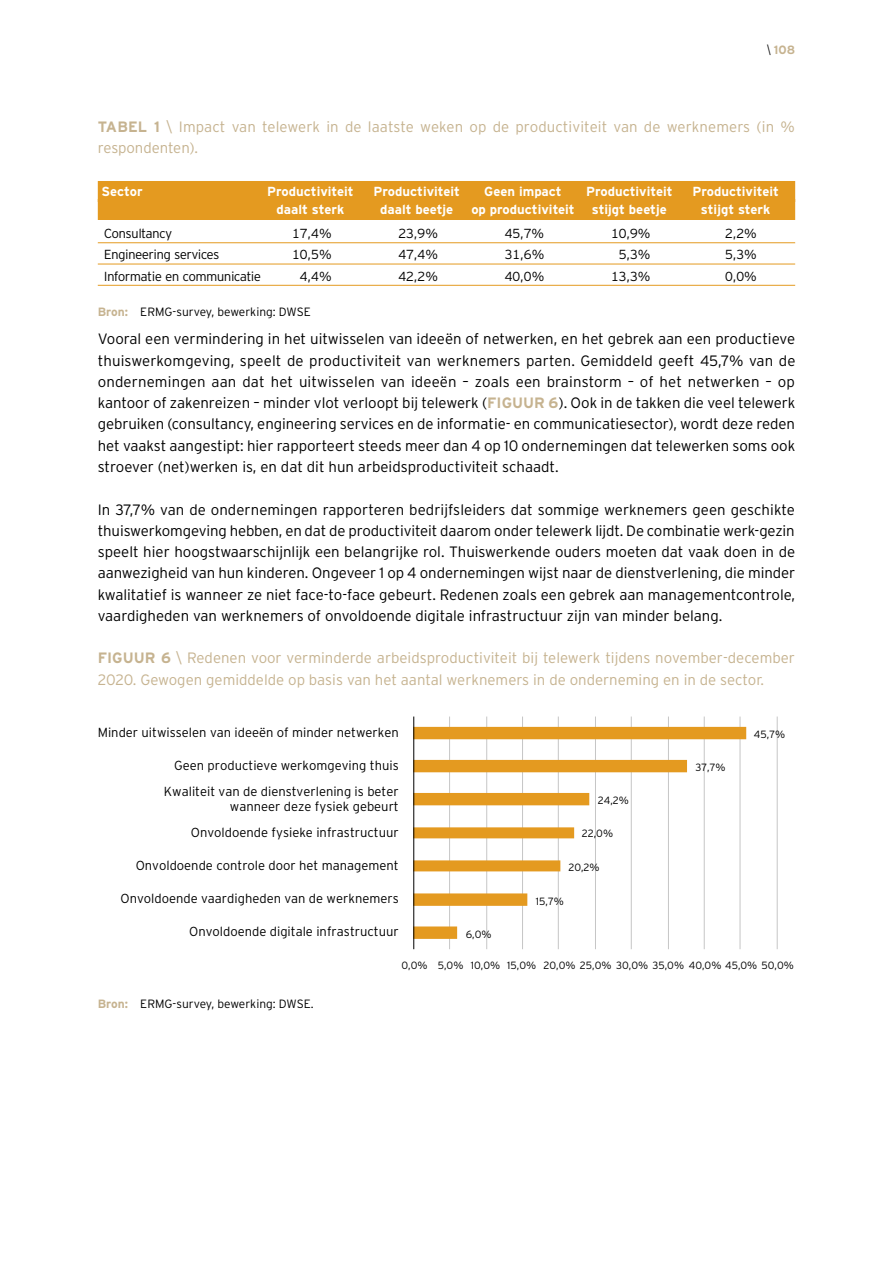
<style>
.page{position:relative;width:893px;height:1263px;background:#fff}
.page>*{position:absolute;margin:0;border:0;box-sizing:border-box;transform-origin:0 0}
.t1{font:300 15px/21.3px "Interstate";color:#000;text-align:justify}
.t2{font:300 15px/21.3px "Interstate";color:#c6b390}
.t3{font:300 13.2px/26.1px "Interstate";color:#000;text-align:right}
.t4{font:700 13.2px "Interstate";color:#fff}
.t5{font:300 13.2px "Invesco Interstate";color:#000}
.t6{font:300 12px "Interstate";color:#000}
.t7{font:700 12px "Interstate";color:#c6b390}
.t8{font:300 10.5px "Interstate";color:#000}
.s1{font-weight:300;font-stretch:condensed;color:#000}
.s2{font-weight:700}
.s3{font-family:"Interstate"}
.s4{font-weight:700;color:#c6b390}
</style>
<div class="page">
<div style="left:98px;top:181px;width:697px;height:21px;background:#e49a20"></div>
<div style="left:98px;top:199px;width:697px;height:21px;background:#e49a20"></div>
<hr style="left:98px;top:242px;width:697px;height:1px;background:#e49a20">
<hr style="left:98px;top:264px;width:697px;height:1px;background:#e49a20">
<hr style="left:98px;top:285px;width:697px;height:1px;background:#e49a20">
<hr style="left:449px;top:716px;width:1px;height:233px;background:#c6c6c6">
<hr style="left:486px;top:716px;width:1px;height:233px;background:#c6c6c6">
<hr style="left:522px;top:716px;width:1px;height:233px;background:#c6c6c6">
<hr style="left:558px;top:716px;width:1px;height:233px;background:#c6c6c6">
<hr style="left:595px;top:716px;width:1px;height:233px;background:#c6c6c6">
<hr style="left:631px;top:716px;width:1px;height:233px;background:#c6c6c6">
<hr style="left:668px;top:716px;width:1px;height:233px;background:#c6c6c6">
<hr style="left:704px;top:716px;width:1px;height:233px;background:#c6c6c6">
<hr style="left:740px;top:716px;width:1px;height:233px;background:#c6c6c6">
<hr style="left:777px;top:716px;width:1px;height:233px;background:#c6c6c6">
<svg style="left:414px;top:727px;width:332px;height:212px"></svg>
<hr style="left:413px;top:716px;width:1px;height:233px;background:#000">
<p class="t7" style="left:767px;top:43px;width:30px"><span class="s1">\</span> 108</p>
<p class="t2" style="left:98px;top:116px;width:698px"><span class="s2">TABEL 1</span> \ Impact van telewerk in de laatste weken op de productiviteit van de werknemers (in % respondenten).</p>
<p class="t4" style="left:102px;top:184px;width:43px">Sector</p>
<p class="t4" style="left:267px;top:184px;width:88px">Productiviteit</p>
<p class="t4" style="left:373px;top:184px;width:88px">Productiviteit</p>
<p class="t4" style="left:484px;top:184px;width:79px">Geen impact</p>
<p class="t4" style="left:586px;top:184px;width:88px">Productiviteit</p>
<p class="t4" style="left:692px;top:184px;width:88px">Productiviteit</p>
<p class="t4" style="left:277px;top:202px;width:69px">daalt sterk</p>
<p class="t4" style="left:380px;top:202px;width:75px">daalt beetje</p>
<p class="t4" style="left:471px;top:202px;width:105px">op productiviteit</p>
<p class="t4" style="left:592px;top:202px;width:77px">stijgt beetje</p>
<p class="t4" style="left:701px;top:202px;width:71px">stijgt sterk</p>
<p class="t5" style="left:104px;top:225px;width:70px">Consultancy</p>
<p class="t5" style="left:292px;top:225px;width:41px">17,4<span class="s3">%</span></p>
<p class="t5" style="left:398px;top:225px;width:41px">23,9<span class="s3">%</span></p>
<p class="t5" style="left:505px;top:225px;width:41px">45,7<span class="s3">%</span></p>
<p class="t5" style="left:611px;top:225px;width:41px">10,9<span class="s3">%</span></p>
<p class="t5" style="left:725px;top:225px;width:33px">2,2<span class="s3">%</span></p>
<p class="t5" style="left:104px;top:247px;width:117px">Engineering services</p>
<p class="t5" style="left:292px;top:247px;width:41px">10,5<span class="s3">%</span></p>
<p class="t5" style="left:398px;top:247px;width:41px">47,4<span class="s3">%</span></p>
<p class="t5" style="left:505px;top:247px;width:41px">31,6<span class="s3">%</span></p>
<p class="t5" style="left:619px;top:247px;width:33px">5,3<span class="s3">%</span></p>
<p class="t5" style="left:725px;top:247px;width:33px">5,3<span class="s3">%</span></p>
<p class="t5" style="left:104px;top:268px;width:158px">Informatie en communicatie</p>
<p class="t5" style="left:300px;top:268px;width:33px">4,4<span class="s3">%</span></p>
<p class="t5" style="left:398px;top:268px;width:41px">42,2<span class="s3">%</span></p>
<p class="t5" style="left:505px;top:268px;width:41px">40,0<span class="s3">%</span></p>
<p class="t5" style="left:611px;top:268px;width:41px">13,3<span class="s3">%</span></p>
<p class="t5" style="left:725px;top:268px;width:33px">0,0<span class="s3">%</span></p>
<p class="t6" style="left:98px;top:305px;width:215px"><span class="s4">Bron:</span> ERMG-survey, bewerking: DWSE</p>
<p class="t1" style="left:98px;top:328px;width:699px">Vooral een vermindering in het uitwisselen van ideeën of netwerken, en het gebrek aan een productieve thuiswerkomgeving, speelt de productiviteit van werknemers parten. Gemiddeld geeft 45,7% van de ondernemingen aan dat het uitwisselen van ideeën – zoals een brainstorm – of het netwerken – op kantoor of zakenreizen – minder vlot verloopt bij telewerk (<span class="s4">FIGUUR 6</span>). Ook in de takken die veel telewerk gebruiken (consultancy, engineering services en de informatie- en communicatiesector), wordt deze reden het vaakst aangestipt: hier rapporteert steeds meer dan 4 op 10 ondernemingen dat telewerken soms ook stroever (net)werken is, en dat dit hun arbeidsproductiviteit schaadt.</p>
<p class="t1" style="left:98px;top:498px;width:699px">In 37,7% van de ondernemingen rapporteren bedrijfsleiders dat sommige werknemers geen geschikte thuiswerkomgeving hebben, en dat de productiviteit daarom onder telewerk lijdt. De combinatie werk-gezin speelt hier hoogstwaarschijnlijk een belangrijke rol. Thuiswerkende ouders moeten dat vaak doen in de aanwezigheid van hun kinderen. Ongeveer 1 op 4 ondernemingen wijst naar de dienstverlening, die minder kwalitatief is wanneer ze niet face-to-face gebeurt. Redenen zoals een gebrek aan managementcontrole, vaardigheden van werknemers of onvoldoende digitale infrastructuur zijn van minder belang.</p>
<p class="t2" style="left:98px;top:647px;width:699px"><span class="s2">FIGUUR 6</span> \ Redenen voor verminderde arbeidsproductiviteit bij telewerk tijdens november-december<br>2020. Gewogen gemiddelde op basis van het aantal werknemers in de onderneming en in de sector.</p>
<p class="t3" style="left:98px;top:719px;width:302px">Minder uitwisselen van ideeën of minder netwerken</p>
<p class="t3" style="left:164px;top:752px;width:236px">Geen productieve werkomgeving thuis<br>Kwaliteit van de dienstverlening is beter</p>
<p class="t3" style="left:191px;top:793px;width:209px">wanneer deze fysiek gebeurt<br>Onvoldoende fysieke infrastructuur</p>
<p class="t3" style="left:136px;top:852px;width:265px">Onvoldoende controle door het management</p>
<p class="t3" style="left:121px;top:885px;width:280px">Onvoldoende vaardigheden van de werknemers</p>
<p class="t3" style="left:189px;top:918px;width:211px">Onvoldoende digitale infrastructuur</p>
<p class="t8" style="left:754px;top:728px;width:33px">45,7%</p>
<p class="t8" style="left:695px;top:761px;width:32px">37,7%</p>
<p class="t8" style="left:598px;top:794px;width:33px">24,2%</p>
<p class="t8" style="left:582px;top:827px;width:33px">22,0%</p>
<p class="t8" style="left:568px;top:862px;width:33px">20,2%</p>
<p class="t8" style="left:536px;top:895px;width:30px">15,7%</p>
<p class="t8" style="left:466px;top:928px;width:27px">6,0%</p>
<p class="t8" style="left:401px;top:960px;width:394px">0,0% 5,0% 10,0% 15,0% 20,0% 25,0% 30,0% 35,0% 40,0% 45,0% 50,0%</p>
<p class="t6" style="left:98px;top:997px;width:217px"><span class="s4">Bron:</span> ERMG-survey, bewerking: DWSE.</p>
</div>
